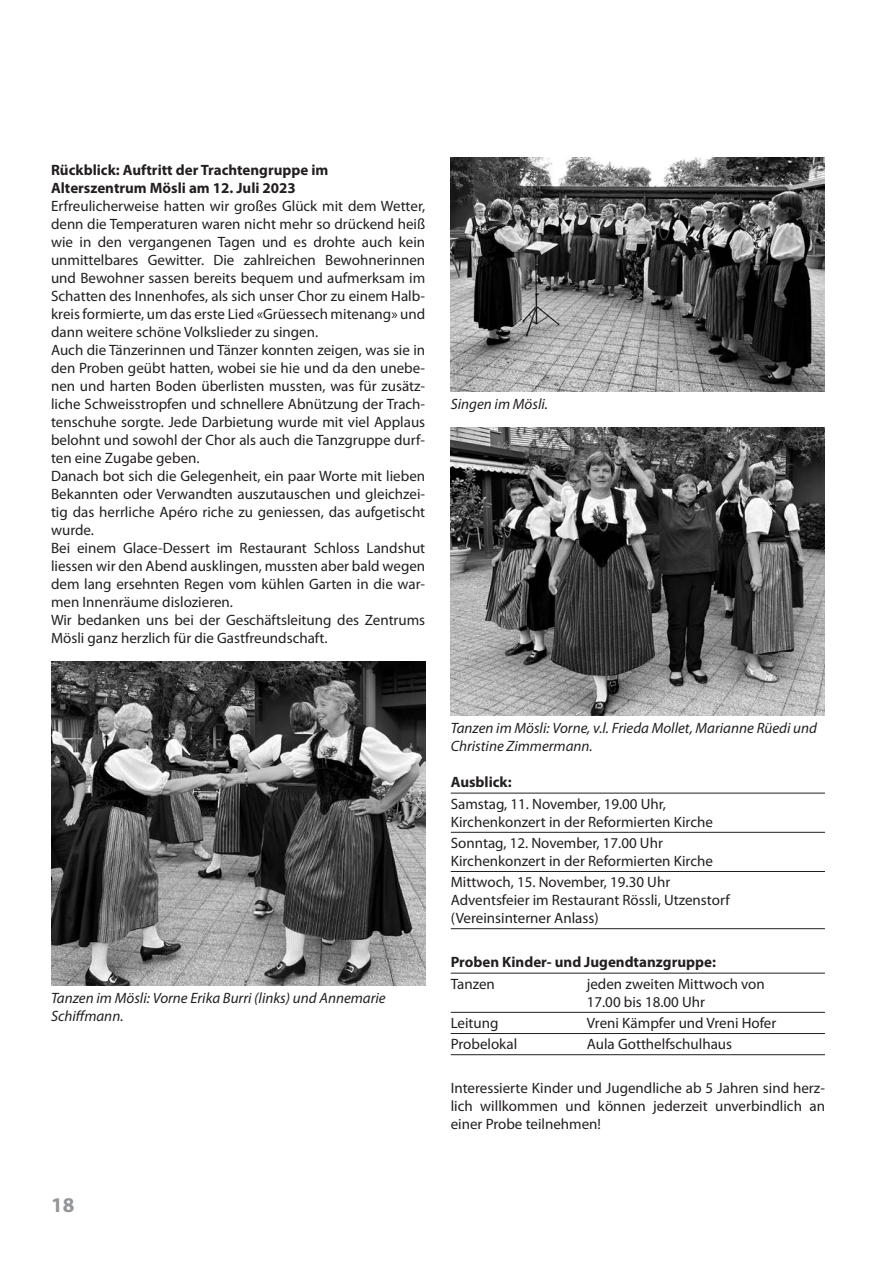
<style>
.page{position:relative;width:893px;height:1263px;background:#fff}
.page>*{position:absolute;margin:0;border:0;box-sizing:border-box;transform-origin:0 0}
.t1{font:700 21px "Myriad Pro";color:#939598}
.gs{font:15px/18px "Myriad Pro";color:#231f20;text-align:justify}
.gs_tabelle_landfrauen_kirchgemeinde{font:15px/18px "Myriad Pro";color:#231f20}
.legende{font:italic 15px/18px "Myriad Pro";color:#231f20}
.gs_fett{font:700 15px "Myriad Pro";color:#231f20}
.gs_fett_tabelle_landfrauen_kirchgemeinde{font:700 15px "Myriad Pro";color:#231f20}
</style>
<div class="page">
<img style="left:51px;top:661px;width:374px;height:324px">
<hr style="left:451px;top:793px;width:374px;height:1px;background:#231f20">
<hr style="left:451px;top:832px;width:374px;height:1px;background:#231f20">
<hr style="left:451px;top:871px;width:374px;height:1px;background:#231f20">
<hr style="left:451px;top:928px;width:374px;height:1px;background:#231f20">
<hr style="left:451px;top:973px;width:374px;height:1px;background:#231f20">
<hr style="left:451px;top:1012px;width:374px;height:1px;background:#231f20">
<hr style="left:451px;top:1033px;width:374px;height:1px;background:#231f20">
<hr style="left:451px;top:1054px;width:374px;height:1px;background:#231f20">
<img style="left:451px;top:157px;width:374px;height:234px">
<img style="left:451px;top:427px;width:374px;height:288px">
<p class="gs_fett" style="left:51px;top:162px;width:279px">Rückblick: Auftritt der Trachtengruppe im</p>
<p class="gs_fett" style="left:51px;top:180px;width:246px">Alterszentrum Mösli am 12. Juli 2023</p>
<p class="gs" style="left:51px;top:198px;width:376px">Erfreulicherweise hatten wir großes Glück mit dem Wetter, denn die Temperaturen waren nicht mehr so drückend heiß wie in den vergangenen Tagen und es drohte auch kein unmittelbares Gewitter. Die zahlreichen Bewohnerinnen und Bewohner sassen bereits bequem und aufmerksam im Schatten des Innenhofes, als sich unser Chor zu einem Halb&shy;kreis formierte, um das erste Lied «Grüessech mitenang» und dann weitere schöne Volkslieder zu singen.</p>
<p class="gs" style="left:51px;top:342px;width:376px">Auch die Tänzerinnen und Tänzer konnten zeigen, was sie in den Proben geübt hatten, wobei sie hie und da den unebe&shy;nen und harten Boden überlisten mussten, was für zusätz&shy;liche Schweisstropfen und schnellere Abnützung der Trach&shy;tenschuhe sorgte. Jede Darbietung wurde mit viel Applaus belohnt und sowohl der Chor als auch die Tanzgruppe durf&shy;ten eine Zugabe geben.</p>
<p class="gs" style="left:51px;top:468px;width:376px">Danach bot sich die Gelegenheit, ein paar Worte mit lieben Bekannten oder Verwandten auszutauschen und gleichzei&shy;tig das herrliche Apéro riche zu geniessen, das aufgetischt wurde.</p>
<p class="gs" style="left:51px;top:540px;width:376px">Bei einem Glace-Dessert im Restaurant Schloss Landshut liessen wir den Abend ausklingen, mussten aber bald wegen dem lang ersehnten Regen vom kühlen Garten in die war&shy;men Innenräume dislozieren.</p>
<p class="gs" style="left:51px;top:612px;width:376px">Wir bedanken uns bei der Geschäftsleitung des Zentrums<br>Mösli ganz herzlich für die Gastfreundschaft.</p>
<p class="legende" style="left:451px;top:396px;width:99px">Singen im Mösli.</p>
<p class="legende" style="left:51px;top:990px;width:336px">Tanzen im Mösli: Vorne Erika Burri (links) und Annemarie<br>Schiffmann.</p>
<h1 class="t1" style="left:51px;top:1193px;width:25px">18</h1>
<p class="legende" style="left:451px;top:720px;width:368px">Tanzen im Mösli: Vorne, v.l. Frieda Mollet, Marianne Rüedi und<br>Christine Zimmermann.</p>
<p class="gs_fett_tabelle_landfrauen_kirchgemeinde" style="left:451px;top:774px;width:62px">Ausblick:</p>
<p class="gs_tabelle_landfrauen_kirchgemeinde" style="left:451px;top:795px;width:264px">Samstag, 11. November, 19.00 Uhr,<br>Kirchenkonzert in der Reformierten Kirche</p>
<p class="gs_tabelle_landfrauen_kirchgemeinde" style="left:451px;top:834px;width:264px">Sonntag, 12. November, 17.00 Uhr<br>Kirchenkonzert in der Reformierten Kirche</p>
<p class="gs_tabelle_landfrauen_kirchgemeinde" style="left:451px;top:873px;width:280px">Mittwoch, 15. November, 19.30 Uhr<br>Adventsfeier im Restaurant Rössli, Utzenstorf (Vereinsinterner Anlass)</p>
<p class="gs_fett_tabelle_landfrauen_kirchgemeinde" style="left:451px;top:954px;width:267px">Proben Kinder- und Jugendtanzgruppe:</p>
<p class="gs_tabelle_landfrauen_kirchgemeinde" style="left:451px;top:975px;width:46px">Tanzen</p>
<p class="gs_tabelle_landfrauen_kirchgemeinde" style="left:587px;top:975px;width:180px">jeden zweiten Mittwoch von<br>17.00 bis 18.00 Uhr</p>
<p class="gs_tabelle_landfrauen_kirchgemeinde" style="left:451px;top:1014px;width:49px">Leitung</p>
<p class="gs_tabelle_landfrauen_kirchgemeinde" style="left:587px;top:1014px;width:191px">Vreni Kämpfer und Vreni Hofer</p>
<p class="gs_tabelle_landfrauen_kirchgemeinde" style="left:451px;top:1035px;width:68px">Probelokal</p>
<p class="gs_tabelle_landfrauen_kirchgemeinde" style="left:587px;top:1035px;width:147px">Aula Gotthelfschulhaus</p>
<p class="gs" style="left:451px;top:1080px;width:376px">Interessierte Kinder und Jugendliche ab 5 Jahren sind herz&shy;lich willkommen und können jederzeit unverbindlich an einer Probe teilnehmen!</p>
</div>
